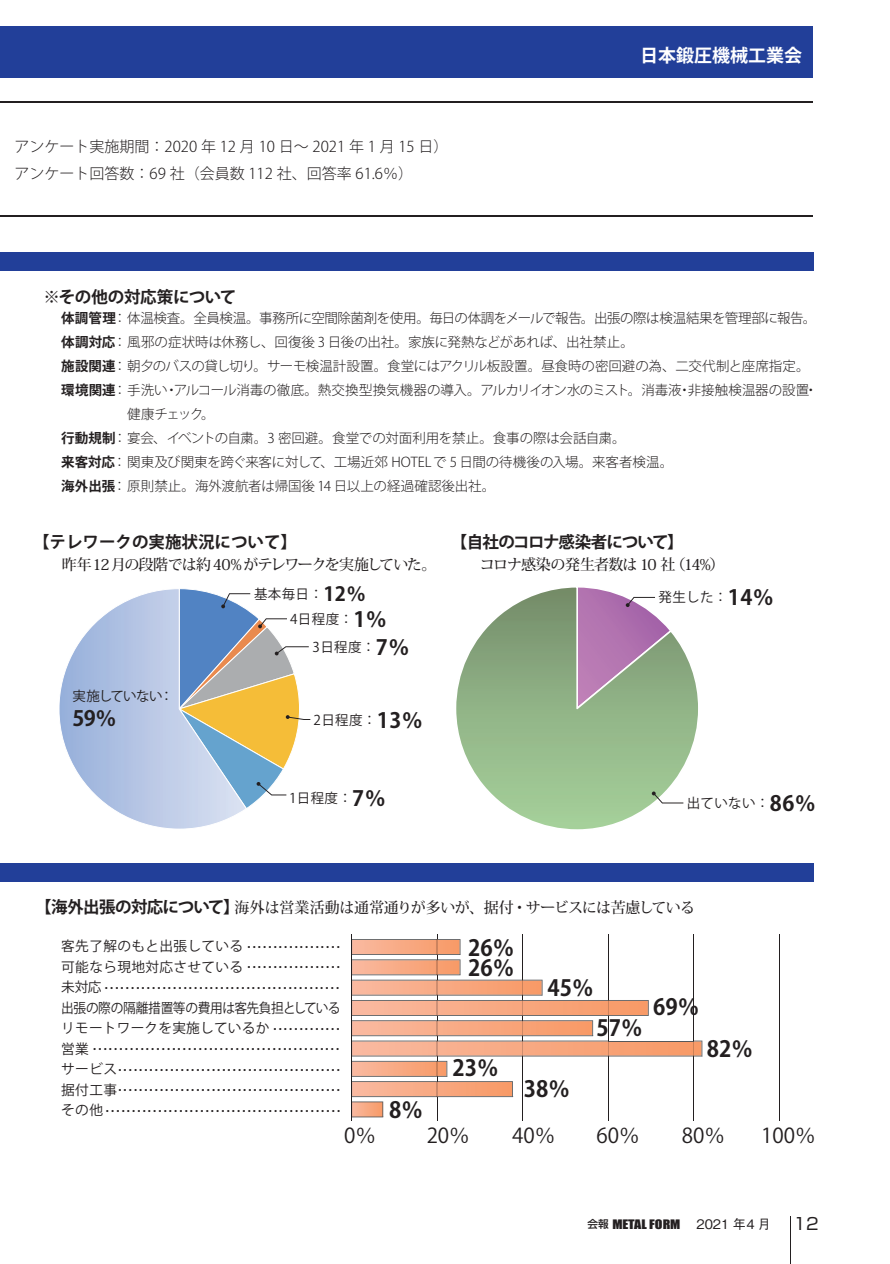
<style>
.page{position:relative;width:890px;height:1264px;background:#fff}
.page>*{position:absolute;margin:0;border:0;box-sizing:border-box;transform-origin:0 0}
.t1{font:22.2px "Koz Go Pr 6 N Bold 90 pv RKSJ H";color:#231f20}
.t2{font:21px "Koz Go Pr 6 N Bold 90 pv RKSJ H";color:#231f20}
.t3{font:20.55px "Koz Go Pr 6 N Regular 90 pv RKSJ H";color:#231f20}
.t4{font:18px "Koz Go Pro Bold 90 pv RKSJ H";color:#fff}
.t5{font:16.5px "Koz Go Pr 6 N Bold 90 pv RKSJ H";letter-spacing:-.015em;color:#231f20}
.t6{font:16.5px "Koz Go Pr 6 N Bold 90 pv RKSJ H";letter-spacing:-.06em;color:#231f20}
.t7{font:16.5px "Shin Go Pro Regular 90 pv RKSJ H";color:#231f20}
.t8{font:15px/27px "Koz Go Pr 6 N Light 90 pv RKSJ H";color:#231f20}
.t9{font:15px "Koz Min Pr 6 N Medium 90 pv RKSJ H";letter-spacing:-.025em;color:#231f20}
.t10{font:15px "Koz Min Pr 6 N Medium 90 pv RKSJ H";letter-spacing:-.045em;color:#231f20}
.t11{font:15px "Koz Min Pr 6 N Medium 90 pv RKSJ H";letter-spacing:-.065em;color:#231f20}
.t12{font:13.65px/20.5px "Koz Go Pr 6 N Regular 90 pv RKSJ H";letter-spacing:-.02em;color:#231f20;scale:.93 1}
.t13{font:13.5px "Koz Go Pr 6 N Light 90 pv RKSJ H";letter-spacing:-.015em;color:#231f20}
.t14{font:13.5px "Koz Go Pr 6 N Light 90 pv RKSJ H";letter-spacing:-.035em;color:#231f20}
.t15{font:13.5px/25.3px "Koz Go Pr 6 N Regular 90 pv RKSJ H";letter-spacing:.025em;color:#231f20}
.t16{font:13.5px "Koz Go Pr 6 N Regular 90 pv RKSJ H";letter-spacing:-.04em;color:#231f20}
.t17{font:12px "Impact";color:#231f20;scale:1.18 1}
.t18{font:10.5px/20.5px "Koz Min Pr 6 N Light 90 pv RKSJ H";color:#231f20;text-align:justify}
.s1{font-family:"Koz Go Pr 6 N Bold 90 pv RKSJ H"}
.s2{font-family:"Koz Go Pr 6 N Bold 90 pv RKSJ H";font-size:19.5px}
.s3{font-family:"Koz Go Pr 6 N Bold 90 pv RKSJ H";font-size:21px}
.s4{font-family:"Koz Go Pr 6 N Bold 90 pv RKSJ H";font-size:16.5px}
.s5{font-family:"Koz Go Pr 6 N Regular 90 pv RKSJ H";font-size:13.65px}
.s6{font-family:"Koz Min Pr 6 N Light 90 pv RKSJ H";font-size:10.5px}
.s7{font-family:"Shin Go Pro Medium 90 pv RKSJ H";font-size:10.65px}
.s8{font-family:"Gothic BBB Pro Medium 90 pv RKSJ H";font-size:13.05px}
</style>
<div class="page">
<hr style="left:790px;top:1215px;width:1px;height:49px;background:#231f20">
<div style="left:0;top:26px;width:812px;height:51px;background:#223f99"></div>
<svg style="left:59px;top:589px;width:185px;height:240px"></svg>
<svg style="left:179px;top:588px;width:131px;height:221px"></svg>
<svg style="left:456px;top:587px;width:242px;height:243px"></svg>
<svg style="left:576px;top:587px;width:95px;height:122px;background:#b098ac"></svg>
<svg style="left:651px;top:791px;width:32px;height:12px"></svg>
<hr style="left:351px;top:934px;width:1px;height:187px;background:#231f20">
<hr style="left:437px;top:934px;width:1px;height:187px;background:#231f20">
<hr style="left:522px;top:934px;width:1px;height:187px;background:#231f20">
<hr style="left:608px;top:934px;width:1px;height:187px;background:#231f20">
<hr style="left:693px;top:934px;width:1px;height:187px;background:#231f20">
<hr style="left:779px;top:934px;width:1px;height:187px;background:#231f20">
<svg style="left:352px;top:939px;width:350px;height:178px"></svg>
<hr style="left:0;top:102px;width:812px;height:1px;background:#231f20">
<hr style="left:0;top:215px;width:812px;height:2px;background:#231f20">
<div style="left:0;top:863px;width:814px;height:18px;background:#223f99"></div>
<div style="left:0;top:252px;width:814px;height:18px;background:#223f99"></div>
<h3 class="t8" style="left:14px;top:135px;width:435px">アンケート実施期間：2020 年 12 月 10 日～ 2021 年 1 月 15 日）アンケート回答数：69 社（会員数 112 社、回答率 61.6％）</h3>
<h3 class="t5" style="left:43px;top:291px;width:194px">※その他の対応策について</h3>
<h3 class="t4" style="left:640px;top:48px;width:163px">日本鍛圧機械工業会</h3>
<p class="t14" style="left:61px;top:313px;width:756px"><span class="s1">体調管理</span>： 体温検査。全員検温。事務所に空間除菌剤を使用。毎日の体調をメールで報告。出張の際は検温結果を管理部に報告。</p>
<p class="t13" style="left:61px;top:337px;width:574px"><span class="s1">体調対応</span>： 風邪の症状時は休務し、回復後 3 日後の出社。家族に発熱などがあれば、出社禁止。</p>
<p class="t13" style="left:61px;top:361px;width:749px"><span class="s1">施設関連</span>： 朝夕のバスの貸し切り。サーモ検温計設置。食堂にはアクリル板設置。昼食時の密回避の為、二交代制と座席指定。</p>
<p class="t13" style="left:61px;top:385px;width:757px"><span class="s1">環境関連</span>： 手洗い・アルコール消毒の徹底。熱交換型換気機器の導入。アルカリイオン水のミスト。消毒液・非接触検温器の設置・</p>
<p class="t13" style="left:127px;top:409px;width:116px">健康チェック。　　</p>
<p class="t13" style="left:61px;top:433px;width:566px"><span class="s1">行動規制</span>： 宴会、イベントの自粛。3 密回避。食堂での対面利用を禁止。食事の際は会話自粛。</p>
<p class="t13" style="left:61px;top:457px;width:613px"><span class="s1">来客対応</span>： 関東及び関東を跨ぐ来客に対して、工場近郊 HOTELで 5 日間の待機後の入場。来客者検温。</p>
<p class="t13" style="left:61px;top:481px;width:435px"><span class="s1">海外出張</span>： 原則禁止。海外渡航者は帰国後 14 日以上の経過確認後出社。</p>
<h3 class="t5" style="left:33px;top:536px;width:265px">【テレワークの実施状況について】</h3>
<h3 class="t10" style="left:41px;top:558px;width:396px">　昨年12月の段階では約 40% がテレワークを実施していた。</h3>
<p class="t16" style="left:73px;top:691px;width:102px">実施していない：</p>
<h2 class="t2" style="left:73px;top:710px;width:45px">59％</h2>
<p class="t15" style="left:290px;top:583px;width:98px;text-indent:-36px">基本毎日：<span class="s2">12％<br></span>4日程度：<span class="s3">1％</span></p>
<p class="t15" style="left:312px;top:636px;width:98px">3日程度：<span class="s3">7％</span></p>
<p class="t15" style="left:313px;top:709px;width:111px">2日程度：<span class="s3">13％</span></p>
<p class="t15" style="left:289px;top:787px;width:98px">1日程度：<span class="s3">7％</span></p>
<h3 class="t6" style="left:451px;top:536px;width:234px">【自社のコロナ感染者について】</h3>
<h3 class="t11" style="left:479px;top:558px;width:246px">コロナ感染の発生者数は 10 社 (14%）</h3>
<p class="t15" style="left:658px;top:586px;width:117px">発生した：<span class="s3">14％</span></p>
<p class="t15" style="left:686px;top:792px;width:131px">出ていない：<span class="s3">86％</span></p>
<h3 class="t9" style="left:35px;top:901px;width:661px"><span class="s4">【海外出張の対応について】</span>海外は営業活動は通常通りが多いが、据付・サービスには苦慮している</h3>
<p class="t18" style="left:61px;top:938px;width:284px"><span class="s5">客先了解のもと出張している</span>・・・・・・・・・・・・・・・・・・</p>
<h1 class="t1" style="left:468px;top:939px;width:48px">26％</h1>
<p class="t18" style="left:61px;top:958px;width:284px"><span class="s5">可能なら現地対応させている</span>・・・・・・・・・・・・・・・・・・</p>
<h3 class="t12" style="left:61px;top:999px;width:305px">出張の際の隔離措置等の費用は客先負担としているリモートワークを実施しているか<span class="s6">・・・・・・・・・・・・・</span></h3>
<p class="t18" style="left:61px;top:1040px;width:284px"><span class="s5">営業</span>・・・・・・・・・・・・・・・・・・・・・・・・・・・・・・・・・・・・・・・・・・・・・・・<span class="s5">サービス</span>・・・・・・・・・・・・・・・・・・・・・・・・・・・・・・・・・・・・・・・・・・・<span class="s5">据付工事</span>・・・・・・・・・・・・・・・・・・・・・・・・・・・・・・・・・・・・・・・・・・・<span class="s5">その他</span>・・・・・・・・・・・・・・・・・・・・・・・・・・・・・・・・・・・・・・・・・・・・・</p>
<p class="t18" style="left:61px;top:979px;width:283px"><span class="s5">未対応</span>・・・・・・・・・・・・・・・・・・・・・・・・・・・・・・・・・・・・・・・・・・・・・</p>
<h1 class="t1" style="left:389px;top:1101px;width:35px">8％</h1>
<h1 class="t1" style="left:468px;top:959px;width:48px">26％</h1>
<h1 class="t1" style="left:452px;top:1059px;width:48px">23％</h1>
<h1 class="t1" style="left:547px;top:979px;width:48px">45％</h1>
<h1 class="t1" style="left:524px;top:1080px;width:48px">38％</h1>
<h1 class="t1" style="left:596px;top:1019px;width:48px">57％</h1>
<h1 class="t1" style="left:653px;top:998px;width:48px">69％</h1>
<h1 class="t1" style="left:707px;top:1040px;width:48px">82％</h1>
<h3 class="t3" style="left:344px;top:1127px;width:33px">0％</h3>
<h3 class="t3" style="left:426px;top:1127px;width:45px">20％</h3>
<h3 class="t3" style="left:512px;top:1127px;width:45px">40％</h3>
<h3 class="t3" style="left:596px;top:1127px;width:45px">60％</h3>
<h3 class="t3" style="left:681px;top:1127px;width:45px">80％</h3>
<h3 class="t3" style="left:761px;top:1127px;width:56px">100％</h3>
<p class="t17" style="left:587px;top:1216px;width:157px"><span class="s7">会報</span> METAL FORM <span class="s8">2021 年4 月</span></p>
<h3 class="t7" style="left:793px;top:1217px;width:27px">12</h3>
</div>
